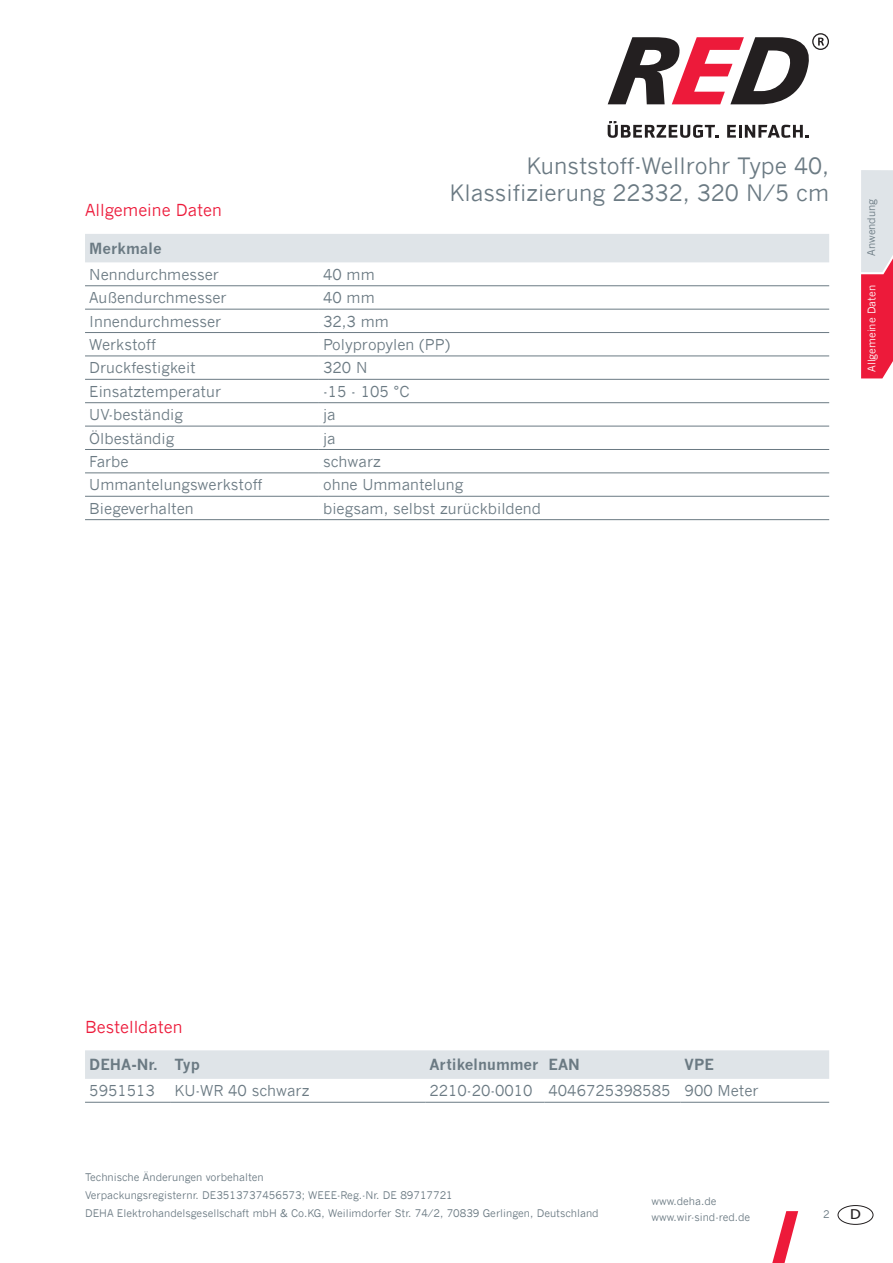
<style>
.page{position:relative;width:893px;height:1263px;background:#fff}
.page>*{position:absolute;margin:0;border:0;box-sizing:border-box;transform-origin:0 0}
.t1{font:22.5px/27px "News Gothic";color:#6b7a83;text-align:right}
.t2{font:16.5px "News Gothic";color:#ed1a3a}
.t3{font:15px "News Gothic";color:#6b7a83}
.t4{font:700 15px "News Gothic";color:#6b7a83}
.t5{font:13.5px "Tahoma";color:#231f20;scale:1.17 1}
.t6{font:10.5px/18px "News Gothic";color:#6b7a83}
.t7{font:10.5px "News Gothic";color:#fff}
</style>
<div class="page">
<svg style="left:608px;top:121px;width:111px;height:17px"></svg>
<svg style="left:727px;top:125px;width:82px;height:13px"></svg>
<svg style="left:608px;top:33px;width:221px;height:71px"></svg>
<svg style="left:861px;top:170px;width:32px;height:208px;background:#e68092"></svg>
<svg style="left:772px;top:1211px;width:26px;height:52px"></svg>
<div style="left:838px;top:1205px;width:35px;height:19px;border:1px solid #231f20;border-radius:50%"></div>
<div style="left:85px;top:1050px;width:744px;height:29px;background:#dfe4e8"></div>
<hr style="left:85px;top:1102px;width:85px;height:1px;background:#6b7a83">
<hr style="left:170px;top:1102px;width:255px;height:1px;background:#6b7a83">
<hr style="left:425px;top:1102px;width:119px;height:1px;background:#6b7a83">
<hr style="left:544px;top:1102px;width:136px;height:1px;background:#6b7a83">
<hr style="left:680px;top:1102px;width:149px;height:1px;background:#6b7a83">
<div style="left:85px;top:234px;width:744px;height:28px;background:#dfe4e8"></div>
<hr style="left:85px;top:519px;width:234px;height:1px;background:#6b7a83">
<hr style="left:319px;top:519px;width:510px;height:1px;background:#6b7a83">
<hr style="left:85px;top:496px;width:234px;height:1px;background:#6b7a83">
<hr style="left:319px;top:496px;width:510px;height:1px;background:#6b7a83">
<hr style="left:85px;top:473px;width:234px;height:1px;background:#6b7a83">
<hr style="left:319px;top:473px;width:510px;height:1px;background:#6b7a83">
<hr style="left:85px;top:449px;width:234px;height:1px;background:#6b7a83">
<hr style="left:319px;top:449px;width:510px;height:1px;background:#6b7a83">
<hr style="left:85px;top:426px;width:234px;height:1px;background:#6b7a83">
<hr style="left:319px;top:426px;width:510px;height:1px;background:#6b7a83">
<hr style="left:85px;top:402px;width:234px;height:1px;background:#6b7a83">
<hr style="left:319px;top:402px;width:510px;height:1px;background:#6b7a83">
<hr style="left:85px;top:379px;width:234px;height:1px;background:#6b7a83">
<hr style="left:319px;top:379px;width:510px;height:1px;background:#6b7a83">
<hr style="left:85px;top:356px;width:234px;height:1px;background:#6b7a83">
<hr style="left:319px;top:356px;width:510px;height:1px;background:#6b7a83">
<hr style="left:85px;top:332px;width:234px;height:1px;background:#6b7a83">
<hr style="left:319px;top:332px;width:510px;height:1px;background:#6b7a83">
<hr style="left:85px;top:309px;width:234px;height:1px;background:#6b7a83">
<hr style="left:319px;top:309px;width:510px;height:1px;background:#6b7a83">
<hr style="left:85px;top:285px;width:234px;height:1px;background:#6b7a83">
<hr style="left:319px;top:285px;width:510px;height:1px;background:#6b7a83">
<h1 class="t1" style="left:449px;top:152px;width:381px">Kunststoff-Wellrohr Type 40,<br>Klassifizierung 22332, 320 N/5 cm</h1>
<p class="t2" style="left:85px;top:200px;width:138px">Allgemeine Daten</p>
<p class="t4" style="left:89px;top:239px;width:74px">Merkmale</p>
<p class="t3" style="left:89px;top:265px;width:131px">Nenndurchmesser</p>
<p class="t3" style="left:323px;top:265px;width:53px">40 mm</p>
<p class="t3" style="left:89px;top:289px;width:139px">Außendurchmesser</p>
<p class="t3" style="left:323px;top:289px;width:53px">40 mm</p>
<p class="t3" style="left:89px;top:312px;width:134px">Innendurchmesser</p>
<p class="t3" style="left:323px;top:312px;width:67px">32,3 mm</p>
<p class="t3" style="left:89px;top:336px;width:68px">Werkstoff</p>
<p class="t3" style="left:323px;top:336px;width:129px">Polypropylen (PP)</p>
<p class="t3" style="left:89px;top:359px;width:108px">Druckfestigkeit</p>
<p class="t3" style="left:323px;top:359px;width:46px">320 N</p>
<p class="t3" style="left:89px;top:382px;width:133px">Einsatztemperatur</p>
<p class="t3" style="left:323px;top:382px;width:88px">-15 - 105 °C</p>
<p class="t3" style="left:89px;top:406px;width:95px">UV-beständig</p>
<p class="t3" style="left:323px;top:406px;width:14px">ja</p>
<p class="t3" style="left:89px;top:429px;width:87px">Ölbeständig</p>
<p class="t3" style="left:323px;top:429px;width:14px">ja</p>
<p class="t3" style="left:89px;top:452px;width:41px">Farbe</p>
<p class="t3" style="left:323px;top:452px;width:59px">schwarz</p>
<p class="t3" style="left:89px;top:476px;width:175px">Ummantelungswerkstoff</p>
<p class="t3" style="left:323px;top:476px;width:142px">ohne Ummantelung</p>
<p class="t3" style="left:89px;top:499px;width:106px">Biegeverhalten</p>
<p class="t3" style="left:323px;top:499px;width:219px">biegsam, selbst zurückbildend</p>
<p class="t6" style="left:862px;top:256px;width:59px;rotate:-90deg">Anwendung</p>
<p class="t7" style="left:865px;top:372px;width:89px;rotate:-90deg">Allgemeine Daten</p>
<p class="t2" style="left:85px;top:1017px;width:99px">Bestelldaten</p>
<p class="t4" style="left:89px;top:1055px;width:112px">DEHA-Nr. Typ</p>
<p class="t4" style="left:429px;top:1055px;width:152px">Artikelnummer EAN</p>
<p class="t4" style="left:685px;top:1055px;width:31px">VPE</p>
<p class="t3" style="left:89px;top:1082px;width:67px">5951513</p>
<p class="t3" style="left:174px;top:1082px;width:137px">KU-WR 40 schwarz</p>
<p class="t3" style="left:429px;top:1082px;width:331px">2210-20-0010 4046725398585 900 Meter</p>
<p class="t6" style="left:85px;top:1168px;width:515px">Technische Änderungen vorbehalten<br>Verpackungsregisternr. DE3513737456573; WEEE-Reg.-Nr. DE 89717721<br>DEHA Elektrohandelsgesellschaft mbH &amp; Co.KG, Weilimdorfer Str. 74/2, 70839 Gerlingen, Deutschland</p>
<p class="t6" style="left:651px;top:1192px;width:100px;line-height:16.5px">www.deha.de www.wir-sind-red.de</p>
<p class="t6" style="left:823px;top:1205px;width:8px">2</p>
<p class="t5" style="left:850px;top:1205px;width:11px">D</p>
</div>
